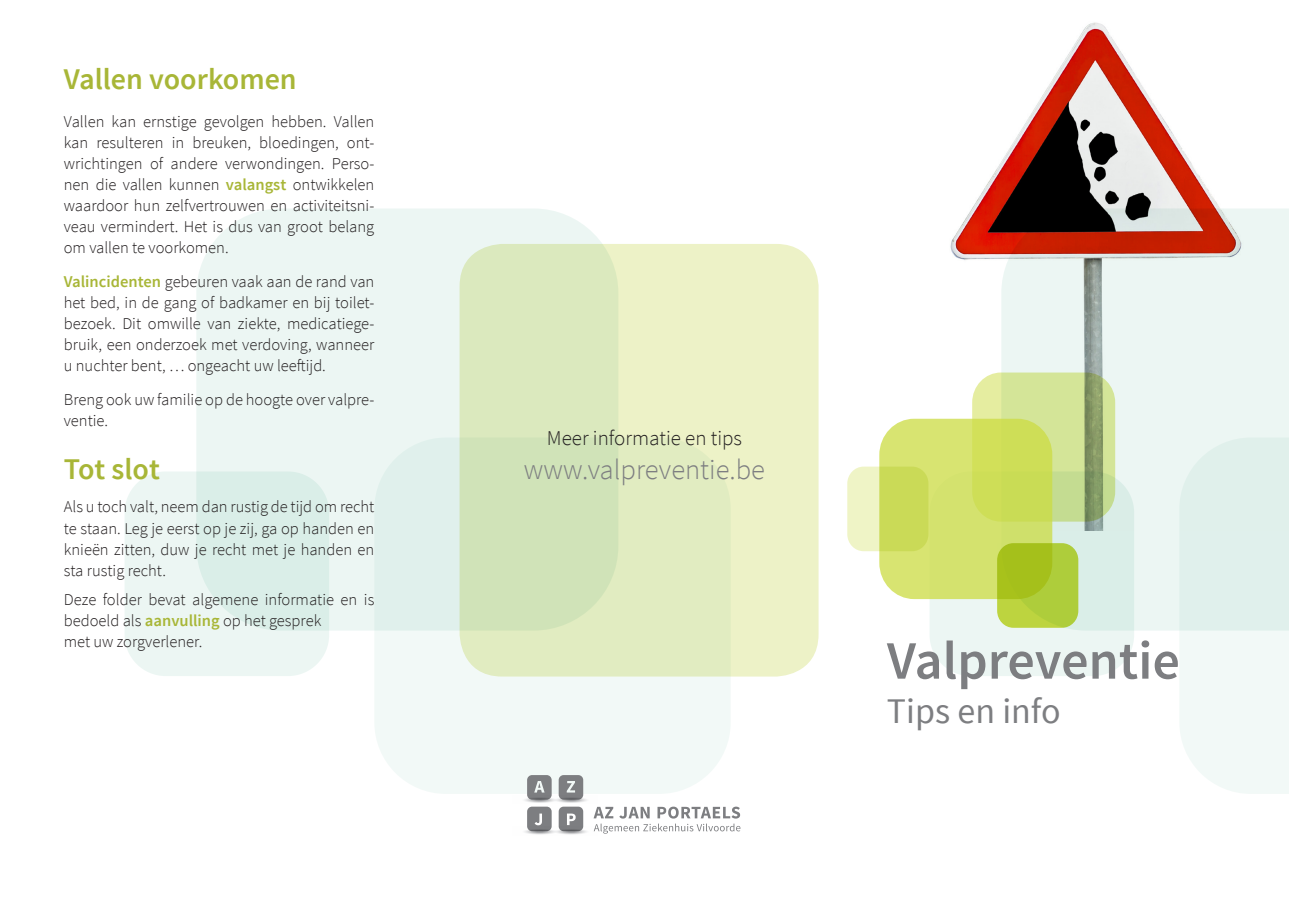
<style>
.page{position:relative;width:1289px;height:919px;background:#fff}
.page>*{position:absolute;margin:0;border:0;box-sizing:border-box;transform-origin:0 0}
.COVER_titel{font:600 54px "Source Sans Pro";color:#7d7e81}
.COVER_titel-2{font:36px "Source Sans Pro";color:#7d7e81}
.titel{font:600 30px "Source Sans Pro";color:#a8b637}
.body{font:600 30px "Source Sans Pro";color:#a8b637}
.INFOKADER_titel_groo{font:300 28.5px "Source Sans Pro";color:#7d7e81}
.INFOKADER_tekst{font:300 21px "Source Sans Pro";color:#231f20}
.body-2{font:300 16.5px/21px "Source Sans Pro";color:#231f20;text-align:justify}
.s1{font-weight:600;color:#a8b637}
</style>
<div class="page">
<img style="left:950px;top:22px;width:270px;height:238px">
<div style="left:459px;top:244px;width:359px;height:432px;background:#edf2c7;border-radius:43px"></div>
<svg style="left:1001px;top:208px;width:287px;height:422px;background:#dad4cf"></svg>
<svg style="left:1179px;top:437px;width:109px;height:356px"></svg>
<svg style="left:196px;top:209px;width:422px;height:421px;background:#e7f2e4"></svg>
<svg style="left:125px;top:471px;width:204px;height:205px;background:#e4f2ee"></svg>
<svg style="left:374px;top:437px;width:356px;height:356px"></svg>
<svg style="left:593px;top:806px;width:147px;height:27px"></svg>
<svg style="left:527px;top:775px;width:56px;height:51px"></svg>
<svg style="left:524px;top:795px;width:20px;height:8px"></svg>
<svg style="left:544px;top:795px;width:43px;height:8px"></svg>
<svg style="left:524px;top:826px;width:20px;height:9px"></svg>
<svg style="left:544px;top:826px;width:53px;height:9px"></svg>
<svg style="left:847px;top:372px;width:287px;height:304px"></svg>
<p class="titel" style="left:64px;top:60px;width:234px">Vallen voorkomen</p>
<p class="body-2" style="left:64px;top:111px;width:312px">Vallen kan ernstige gevolgen hebben. Vallen kan resulteren in breuken, bloedingen, ont&shy;wrichtingen of andere verwondingen. Perso&shy;nen die vallen kunnen <span class="s1">valangst</span> ontwikkelen waardoor hun zelfvertrouwen en activiteitsni&shy;veau vermindert. Het is dus van groot belang om vallen te voorkomen.</p>
<p class="body-2" style="left:64px;top:271px;width:312px"><span class="s1">Valincidenten</span> gebeuren vaak aan de rand van het bed, in de gang of badkamer en bij toilet&shy;bezoek. Dit omwille van ziekte, medicatiege&shy;bruik, een onderzoek met verdoving, wanneer u nuchter bent, … ongeacht uw leeftijd.</p>
<p class="body-2" style="left:64px;top:389px;width:312px">Breng ook uw familie op de hoogte over valpre&shy;ventie.</p>
<p class="body" style="left:64px;top:450px;width:98px">Tot slot</p>
<p class="body-2" style="left:64px;top:496px;width:312px">Als u toch valt, neem dan rustig de tijd om recht te staan. Leg je eerst op je zij, ga op handen en knieën zitten, duw je recht met je handen en sta rustig recht.</p>
<p class="body-2" style="left:64px;top:589px;width:312px">Deze folder bevat algemene informatie en is bedoeld als <span class="s1">aanvulling</span> op het gesprek</p>
<p class="body-2" style="left:64px;top:631px;width:140px">met uw zorgverlener.</p>
<p class="INFOKADER_tekst" style="left:547px;top:425px;width:197px">Meer informatie en tips</p>
<p class="INFOKADER_titel_groo" style="left:524px;top:452px;width:242px">www.valpreventie.be</p>
<p class="COVER_titel" style="left:887px;top:626px;width:294px">Valpreventie</p>
<p class="COVER_titel-2" style="left:887px;top:688px;width:175px">Tips en info</p>
</div>
